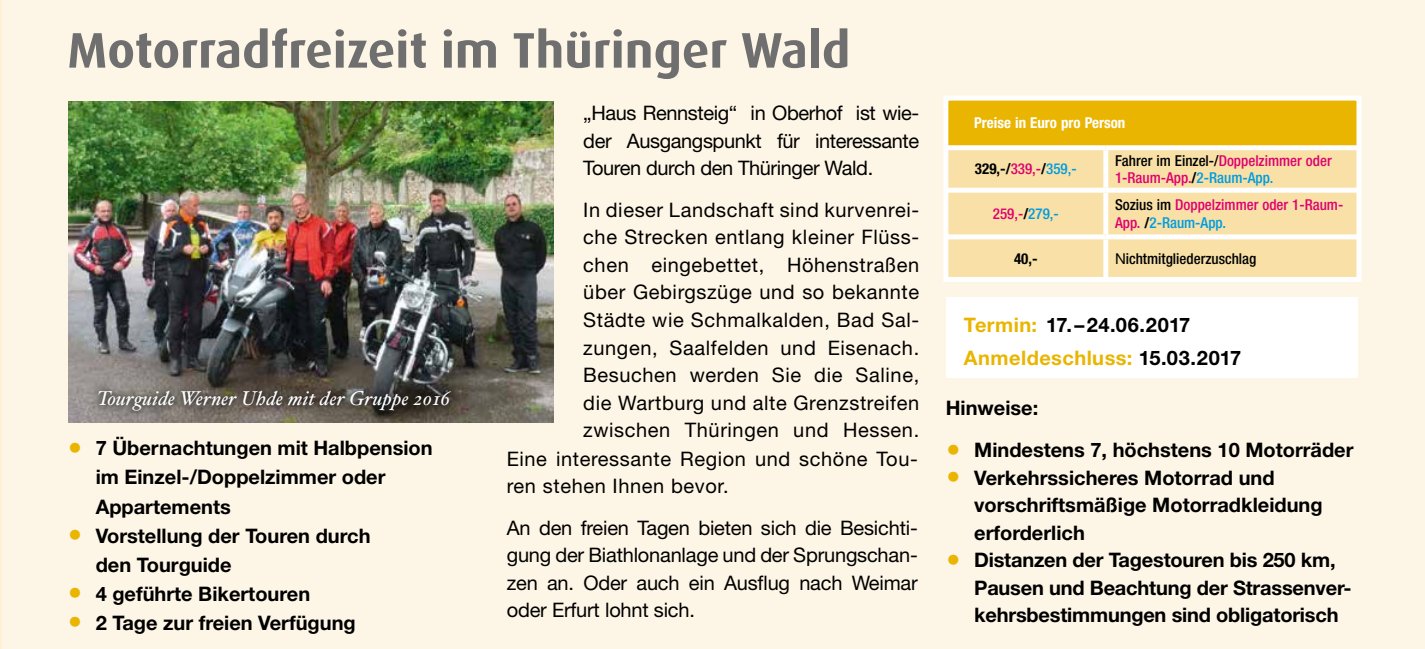
<style>
.page{position:relative;width:1425px;height:649px;background:#fff}
.page>*{position:absolute;margin:0;border:0;box-sizing:border-box;transform-origin:0 0}
.t1{font:700 50px "Dax";color:#706f6f}
.t2{font:20px/27.5px "Helvetica Neue LT Std";letter-spacing:.03em;color:#000;text-align:justify}
.t3{font:700 20px/27.5px "Helvetica Neue LT Std";color:#000}
.t4{font:700 20px/33px "Helvetica Neue LT Std";letter-spacing:.025em;color:#000}
.t5{font:italic 20px "Hoefler Text";letter-spacing:.01em;color:#fff}
.t6{font:500 condensed 15px/17.5px "Helvetica Neue LT Std";color:#df006e}
.t7{font:500 condensed 15px "Helvetica Neue LT Std";color:#000}
.t8{font:700 condensed 15px "Helvetica Neue LT Std";color:#fff}
.t9{font:700 condensed 15px "Helvetica Neue LT Std";color:#000}
.s1{font-family:"Dax";font-weight:500;font-size:42.5px;color:#eab500}
.s2{font-weight:500;color:#df006e}
.s3{font-weight:500;color:#009cde}
.s4{color:#000}
.s5{font-weight:700;color:#000}
.s6{color:#009cde}
.s7{font-weight:400;font-stretch:normal}
.s8{color:#eab500}
</style>
<div class="page">
<div style="left:3px;top:0;width:1422px;height:648px;background:#fdf5e5"></div>
<div style="left:947px;top:297px;width:411px;height:80px;background:#fff"></div>
<img style="left:68px;top:101px;width:486px;height:321px">
<div style="left:84px;top:375px;width:381px;height:51px;background:#000;opacity:.35"></div>
<svg style="left:943px;top:96px;width:419px;height:186px;background:#f5da8e"></svg>
<h1 class="t1" style="left:67px;top:22px;width:784px">Motorradfreizeit im Thüringer Wald</h1>
<p class="t5" style="left:97px;top:386px;width:355px">Tourguide Werner Uhde mit der Gruppe 2016</p>
<p class="t3" style="left:96px;top:433px;width:339px;line-height:29px;text-indent:-28px"><span class="s1">•</span> 7 Übernachtungen mit Halbpension im Einzel-/Doppelzimmer oder<br>Appartements</p>
<p class="t3" style="left:96px;top:520px;width:276px;line-height:29px;text-indent:-28px"><span class="s1">•</span> Vorstellung der Touren durch den Tourguide</p>
<p class="t3" style="left:67px;top:579px;width:244px"><span class="s1">•</span> 4 geführte Bikertouren</p>
<p class="t3" style="left:67px;top:608px;width:290px"><span class="s1">•</span> 2 Tage zur freien Verfügung</p>
<p class="t2" style="left:583px;top:99px;width:337px">„Haus Rennsteig“ in Oberhof ist wie&shy;der Ausgangspunkt für interessante Touren durch den Thüringer Wald.</p>
<p class="t2" style="left:583px;top:195px;width:337px">In dieser Landschaft sind kurvenrei-</p>
<p class="t2" style="left:583px;top:223px;width:337px">che Strecken entlang kleiner Flüss-</p>
<p class="t2" style="left:583px;top:250px;width:337px">chen eingebettet, Höhenstraßen</p>
<p class="t2" style="left:583px;top:278px;width:337px">über Gebirgszüge und so bekannte</p>
<p class="t2" style="left:583px;top:305px;width:337px">Städte wie Schmalkalden, Bad Sal-</p>
<p class="t2" style="left:583px;top:333px;width:337px">zungen, Saalfelden und Eisenach.</p>
<p class="t2" style="left:583px;top:360px;width:337px">Besuchen werden Sie die Saline,</p>
<p class="t2" style="left:583px;top:388px;width:337px">die Wartburg und alte Grenzstreifen</p>
<p class="t2" style="left:583px;top:415px;width:337px">zwischen Thüringen und Hessen.</p>
<p class="t2" style="left:507px;top:444px;width:413px">Eine interessante Region und schöne Tou-</p>
<p class="t2" style="left:507px;top:471px;width:223px">ren stehen Ihnen bevor.</p>
<p class="t2" style="left:507px;top:513px;width:413px">An den freien Tagen bieten sich die Besichti&shy;gung der Biathlonanlage und der Sprungschan&shy;zen an. Oder auch ein Ausflug nach Weimar oder Erfurt lohnt sich.</p>
<p class="t8" style="left:974px;top:114px;width:153px">Preise in Euro pro Person</p>
<p class="t9" style="left:975px;top:160px;width:103px">329,-/<span class="s2">339,-</span>/<span class="s3">359,-</span></p>
<p class="t6" style="left:1115px;top:151px;width:218px"><span class="s4">Fahrer im Einzel-/</span>Doppelzimmer oder<br>1-Raum-App.<span class="s5">/</span><span class="s6">2-Raum-App.</span></p>
<p class="t6" style="left:993px;top:204px;width:67px">259,-<span class="s5">/</span><span class="s6">279,-</span></p>
<p class="t6" style="left:1115px;top:196px;width:230px"><span class="s4">Sozius im</span> Doppelzimmer oder 1-Raum-<br>App. <span class="s5">/</span><span class="s6">2-Raum-App.</span></p>
<p class="t9" style="left:1014px;top:249px;width:25px">40,-</p>
<p class="t7" style="left:1115px;top:249px;width:143px"><span class="s7">N</span>ichtmitgliederzuschlag</p>
<p class="t4" style="left:964px;top:307px;width:279px"><span class="s8">Termin:</span> 17.–24.06.2017<br><span class="s8">Anmeldeschluss:</span> 15.03.2017</p>
<p class="t3" style="left:946px;top:393px;width:94px">Hinweise:</p>
<p class="t3" style="left:946px;top:435px;width:409px"><span class="s1">•</span> Mindestens 7, höchstens 10 Motorräder</p>
<p class="t3" style="left:974px;top:463px;width:350px;text-indent:-28px"><span class="s1">•</span> Verkehrssicheres Motorrad und vorschriftsmäßige Motorradkleidung erforderlich</p>
<p class="t3" style="left:974px;top:545px;width:379px;text-indent:-28px"><span class="s1">•</span> Distanzen der Tagestouren bis 250 km,<br>Pausen und Beachtung der Strassenver&shy;kehrsbestimmungen sind obligatorisch</p>
</div>
